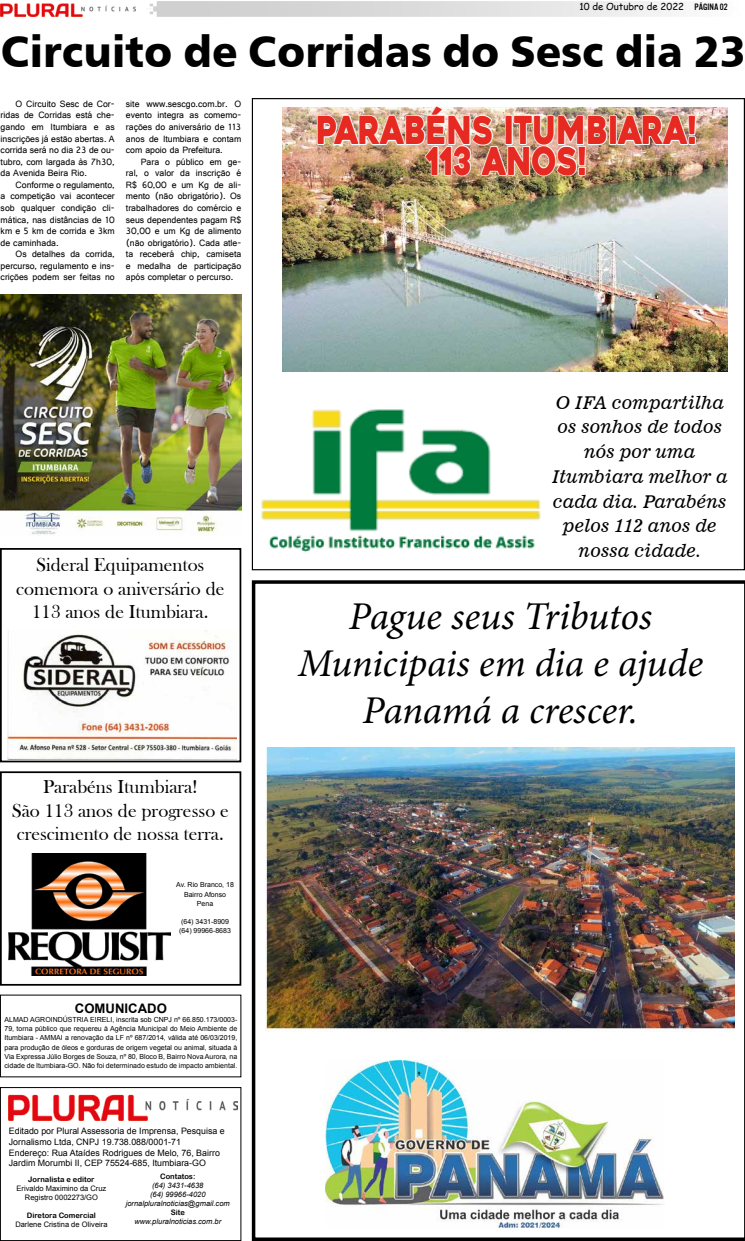
<style>
.page{position:relative;width:745px;height:1241px;background:#fff}
.page>*{position:absolute;margin:0;border:0;box-sizing:border-box;transform-origin:0 0}
.t1{font:43.75px "Humanist 777 BT Black B";color:#000}
.t2{font:italic 39.38px/47.2px "Minion Pro";letter-spacing:-.005em;color:#000;text-align:center}
.t3{font:38.32px/30.6px "Heavitas";color:#e62a22;text-align:center;scale:.8 1}
.t4{font:19.25px/23.6px "Bask Old Face";color:#000;text-align:center}
.t5{font:17.59px/24.7px "News 701 BT Italic A";color:#000;text-align:center}
.t6{font:700 13.12px "Arial";color:#000}
.t7{font:9.62px/11.5px "Gautami";color:#000;text-align:justify}
.t8{font:9.62px "Comic Sans MS";color:#000}
.t9{font:8.84px/10.6px "Arial";color:#000}
.t10{font:italic 7.52px/9px "Arial";color:#000;text-align:center}
.t11{font:7.52px/9px "Arial";color:#000;text-align:center}
.t12{font:7.52px "Arial Rounded MT Bold";color:#000}
.t13{font:7px/9.2px "Arial";color:#000;text-align:justify}
.s1{font-family:"U.S.101"}
</style>
<div class="page">
<svg style="left:149px;top:1px;width:521px;height:16px;background:#dedede"></svg>
<img style="left:1px;top:3px;width:135px;height:14px">
<img style="left:9px;top:1094px;width:228px;height:25px">
<div style="left:0;top:1086px;width:241px;height:154px;border:1px solid #000"></div>
<img style="left:261px;top:409px;width:280px;height:143px">
<img style="left:282px;top:107px;width:445px;height:264px">
<svg style="left:252px;top:580px;width:492px;height:660px"></svg>
<img style="left:265px;top:747px;width:469px;height:284px">
<img style="left:325px;top:1060px;width:339px;height:166px">
<img style="left:315px;top:98px;width:382px;height:142px">
<img style="left:0;top:294px;width:241px;height:241px">
<div style="left:0;top:548px;width:241px;height:214px;border:2px solid #000"></div>
<img style="left:7px;top:630px;width:229px;height:129px">
<div style="left:0;top:771px;width:241px;height:214px;border:2px solid #000"></div>
<img style="left:9px;top:853px;width:161px;height:121px">
<p class="t8" style="left:579px;top:0;width:150px">10 de Outubro de 2022 <span class="s1">PÁGINa 02</span></p>
<h1 class="t1" style="left:1px;top:24px;width:746px">Circuito de Corridas do Sesc dia 23</h1>
<p class="t7" style="left:126px;top:98px;width:117px">site www.sescgo.com.br. O evento integra as comemo&shy;rações do aniversário de 113 anos de Itumbiara e contam com apoio da Prefeitura.</p>
<p class="t7" style="left:126px;top:156px;width:117px;text-indent:15px">Para o público em ge&shy;ral, o valor da inscrição é R$ 60,00 e um Kg de ali&shy;mento (não obrigatório). Os trabalhadores do comércio e seus dependentes pagam R$ 30,00 e um Kg de alimento (não obrigatório). Cada atle&shy;ta receberá chip, camiseta e medalha de participação após completar o percurso.</p>
<p class="t7" style="left:1px;top:98px;width:115px;text-indent:15px">O Circuito Sesc de Cor&shy;ridas de Corridas está che&shy;gando em Itumbiara e as inscrições já estão abertas. A corrida será no dia 23 de ou&shy;tubro, com largada às 7h30, da Avenida Beira Rio.</p>
<p class="t7" style="left:1px;top:179px;width:115px;text-indent:15px">Conforme o regulamento, a competição vai acontecer sob qualquer condição cli&shy;mática, nas distâncias de 10 km e 5 km de corrida e 3km de caminhada.</p>
<p class="t7" style="left:1px;top:248px;width:115px;text-indent:15px">Os detalhes da corrida, percurso, regulamento e ins&shy;crições podem ser feitas no</p>
<h3 class="t3" style="left:316px;top:115px;width:477px">PARABÉNS ITUMBIARA!<br>113 ANOS!</h3>
<h3 class="t4" style="left:16px;top:553px;width:210px">Sideral Equipamentos comemora o aniversário de<br>113 anos de Itumbiara.</h3>
<h3 class="t4" style="left:12px;top:775px;width:218px">Parabéns Itumbiara!<br>São 113 anos de progresso e crescimento de nossa terra.</h3>
<p class="t13" style="left:176px;top:880px;width:59px;text-align:center">Av. Rio Branco, 18<br>Bairro Afonso<br>Pena</p>
<p class="t13" style="left:179px;top:917px;width:53px">(64) 3431-8909 (64) 99966-8683</p>
<h3 class="t6" style="left:75px;top:999px;width:93px">COMUNICADO</h3>
<p class="t13" style="left:4px;top:1014px;width:234px">ALMAD AGROINDÚSTRIA EIRELI, inscrita sob CNPJ nº 66.850.173/0003- 79, torna público que requereu à Agência Municipal do Meio Ambiente de Itumbiara - AMMAI a renovação da LF nº 687/2014, válida até 06/03/2019, para produção de óleos e gorduras de origem vegetal ou animal, situada à Via Expressa Júlio Borges de Souza, nº 80, Bloco B, Bairro Nova Aurora, na cidade de Itumbiara-GO. Não foi determinado estudo de impacto ambiental.</p>
<p class="t9" style="left:9px;top:1125px;width:217px">Editado por Plural Assessoria de Imprensa, Pesquisa e Jornalismo Ltda, CNPJ 19.738.088/0001-71<br>Endereço: Rua Ataídes Rodrigues de Melo, 76, Bairro Jardim Morumbi II, CEP 75524-685, Itumbiara-GO</p>
<p class="t12" style="left:28px;top:1174px;width:68px">Jornalista e editor</p>
<p class="t11" style="left:17px;top:1183px;width:91px">Erivaldo Maximino da Cruz<br>Registro 0002273/GO</p>
<p class="t12" style="left:27px;top:1210px;width:71px">Diretora Comercial</p>
<p class="t11" style="left:15px;top:1219px;width:94px">Darlene Cristina de OIiveira</p>
<p class="t12" style="left:160px;top:1171px;width:37px">Contatos:</p>
<p class="t10" style="left:126px;top:1180px;width:105px">(64) 3431-4638<br>(64) 99966-4020 jornalpluralnoticias@gmail.com</p>
<p class="t12" style="left:170px;top:1207px;width:16px">Site</p>
<p class="t10" style="left:134px;top:1216px;width:88px">www.pluralnoticias.com.br</p>
<h3 class="t5" style="left:551px;top:390px;width:177px">O IFA compartilha os sonhos de todos nós por uma<br>Itumbiara melhor a cada dia. Parabéns pelos 112 anos de nossa cidade.</h3>
<h2 class="t2" style="left:297px;top:592px;width:406px">Pague seus Tributos<br>Municipais em dia e ajude<br>Panamá a crescer.</h2>
</div>
